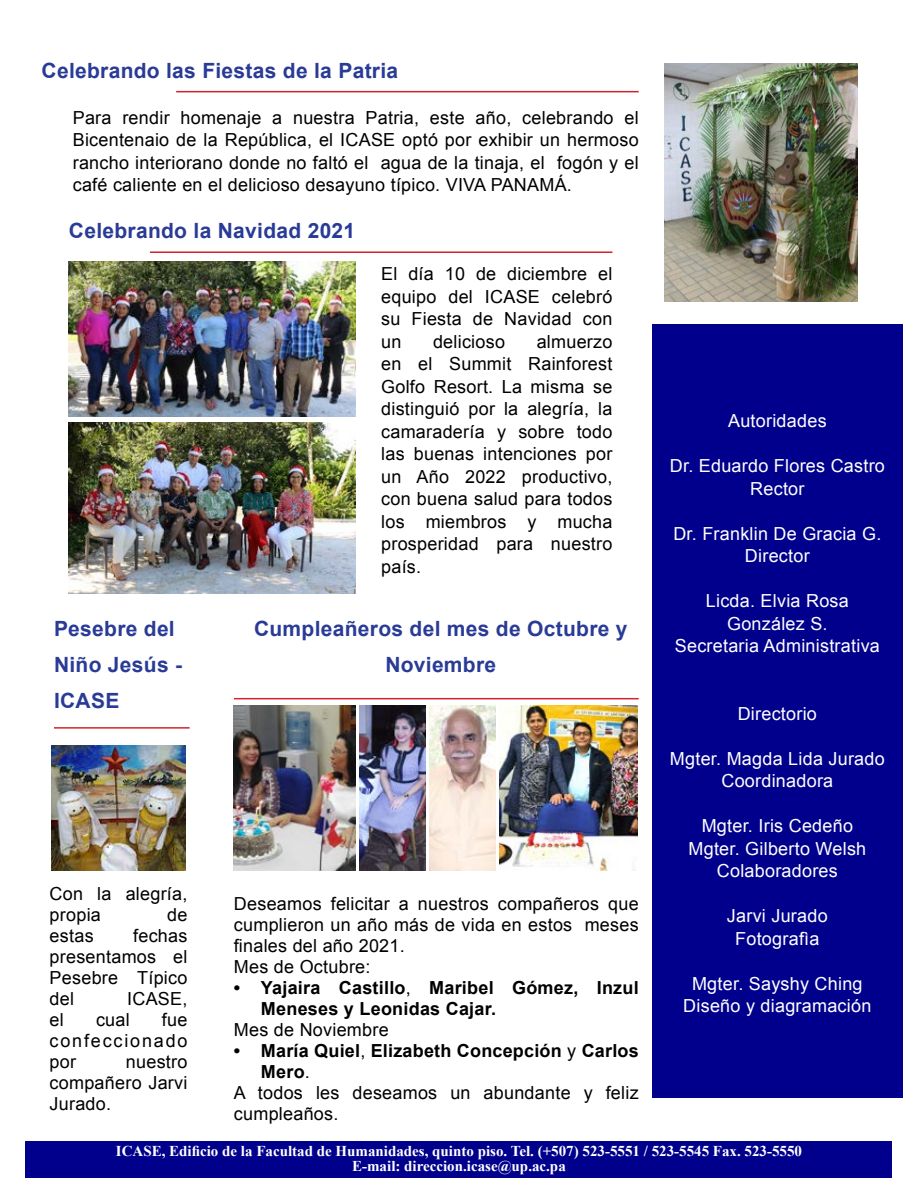
<style>
.page{position:relative;width:918px;height:1188px;background:#fff}
.page>*{position:absolute;margin:0;border:0;box-sizing:border-box;transform-origin:0 0}
.t1{font:700 21px/36px "Arial";letter-spacing:.015em;color:#293b96}
.t2{font:18px/22.5px "Arial";letter-spacing:.015em;color:#000;text-align:justify}
.t3{font:18px/22.5px "Arial";letter-spacing:.015em;color:#fff;text-align:center}
.t4{font:700 18px/21px "Arial";letter-spacing:.015em;color:#000}
.t5{font:700 15px/15px "Times New Roman";color:#fff;text-align:center}
.s1{font-weight:400}
</style>
<div class="page">
<div style="left:652px;top:324px;width:251px;height:774px;background:#00008d"></div>
<hr style="left:176px;top:91px;width:463px;height:1px;background:#d2232a">
<hr style="left:150px;top:251px;width:462px;height:2px;background:#d2232a">
<img style="left:665px;top:63px;width:192px;height:239px">
<img style="left:69px;top:262px;width:287px;height:154px">
<img style="left:69px;top:422px;width:286px;height:172px">
<img style="left:52px;top:745px;width:133px;height:126px">
<hr style="left:234px;top:698px;width:405px;height:1px;background:#d2232a">
<hr style="left:54px;top:727px;width:136px;height:2px;background:#d2232a">
<img style="left:500px;top:706px;width:138px;height:165px">
<div style="left:26px;top:1141px;width:866px;height:37px;background:#00008d"></div>
<img style="left:234px;top:706px;width:122px;height:165px">
<img style="left:430px;top:706px;width:65px;height:165px">
<img style="left:360px;top:706px;width:66px;height:165px">
<p class="t1" style="left:42px;top:54px;width:358px">Celebrando las Fiestas de la Patria</p>
<p class="t2" style="left:73px;top:106px;width:568px">Para rendir homenaje a nuestra Patria, este año, celebrando el Bicentenaio de la República, el ICASE optó por exhibir un hermoso rancho interiorano donde no faltó el agua de la tinaja, el fogón y el café caliente en el delicioso desayuno típico. VIVA PANAMÁ.</p>
<p class="t1" style="left:69px;top:213px;width:288px">Celebrando la Navidad 2021</p>
<p class="t2" style="left:381px;top:263px;width:233px">El día 10 de diciembre el equipo del ICASE celebró su Fiesta de Navidad con un</p>
<p class="t2" style="left:381px;top:330px;width:233px;text-indent:155px">almuerzo en el Summit Rainforest Golfo Resort. La misma se distinguió por la alegría, la camaradería y sobre todo las buenas intenciones por un Año 2022 productivo, con buena salud para todos los miembros y mucha prosperidad para nuestro país.</p>
<p class="t2" style="left:433px;top:330px;width:74px">delicioso</p>
<p class="t1" style="left:54px;top:611px;width:130px">Pesebre del<br>Niño Jesús -<br>ICASE</p>
<p class="t1" style="left:254px;top:611px;width:375px;text-align:center">Cumpleañeros del mes de Octubre y<br>Noviembre</p>
<p class="t2" style="left:50px;top:884px;width:139px;line-height:21px">Con la alegría, propia</p>
<p class="t2" style="left:167px;top:904px;width:22px">de</p>
<p class="t2" style="left:50px;top:926px;width:139px;line-height:21px;text-indent:84px">fechas presentamos el Pesebre Típico del</p>
<p class="t2" style="left:50px;top:925px;width:46px">estas</p>
<p class="t2" style="left:127px;top:988px;width:62px">ICASE,</p>
<p class="t2" style="left:50px;top:1010px;width:139px;line-height:21px;text-indent:112px">fue confeccionado por</p>
<p class="t2" style="left:50px;top:1009px;width:16px">el</p>
<p class="t2" style="left:96px;top:1009px;width:35px">cual</p>
<p class="t2" style="left:50px;top:1052px;width:139px;line-height:21px;text-indent:76px">nuestro compañero Jarvi Jurado.</p>
<p class="t2" style="left:234px;top:894px;width:406px;line-height:21px;text-align:left">Deseamos felicitar a nuestros compañeros que cumplieron un año más de vida en estos meses finales del año 2021.<br>Mes de Octubre:</p>
<p class="t4" style="left:261px;top:978px;width:379px;text-indent:-27px">• Yajaira Castillo<span class="s1">,</span> Maribel Gómez, Inzul<br>Meneses y Leonidas Cajar.</p>
<p class="t2" style="left:234px;top:1019px;width:156px">Mes de Noviembre</p>
<p class="t4" style="left:234px;top:1041px;width:406px">• María Quiel<span class="s1">,</span> Elizabeth Concepción <span class="s1">y</span> Carlos</p>
<p class="t4" style="left:261px;top:1062px;width:51px">Mero<span class="s1">.</span></p>
<p class="t2" style="left:234px;top:1082px;width:406px">A todos les deseamos un abundante y feliz</p>
<p class="t2" style="left:234px;top:1103px;width:106px">cumpleaños.</p>
<p class="t3" style="left:728px;top:410px;width:100px">Autoridades</p>
<p class="t3" style="left:670px;top:455px;width:217px">Dr. Eduardo Flores Castro<br>Rector</p>
<p class="t3" style="left:673px;top:522px;width:210px">Dr. Franklin De Gracia G.<br>Director</p>
<p class="t3" style="left:675px;top:590px;width:207px">Licda. Elvia Rosa<br>González S.<br>Secretaria Administrativa</p>
<p class="t3" style="left:738px;top:702px;width:81px">Directorio</p>
<p class="t3" style="left:670px;top:747px;width:216px">Mgter. Magda Lida Jurado<br>Coordinadora</p>
<p class="t3" style="left:689px;top:815px;width:179px">Mgter. Iris Cedeño<br>Mgter. Gilberto Welsh<br>Colaboradores</p>
<p class="t3" style="left:727px;top:905px;width:102px">Jarvi Jurado<br>Fotografìa</p>
<p class="t3" style="left:683px;top:972px;width:190px">Mgter. Sayshy Ching<br>Diseño y diagramación</p>
<p class="t5" style="left:116px;top:1143px;width:688px">ICASE, Edificio de la Facultad de Humanidades, quinto piso. Tel. (+507) 523-5551 / 523-5545 Fax. 523-5550<br>E-mail: direccion.icase@up.ac.pa</p>
</div>
